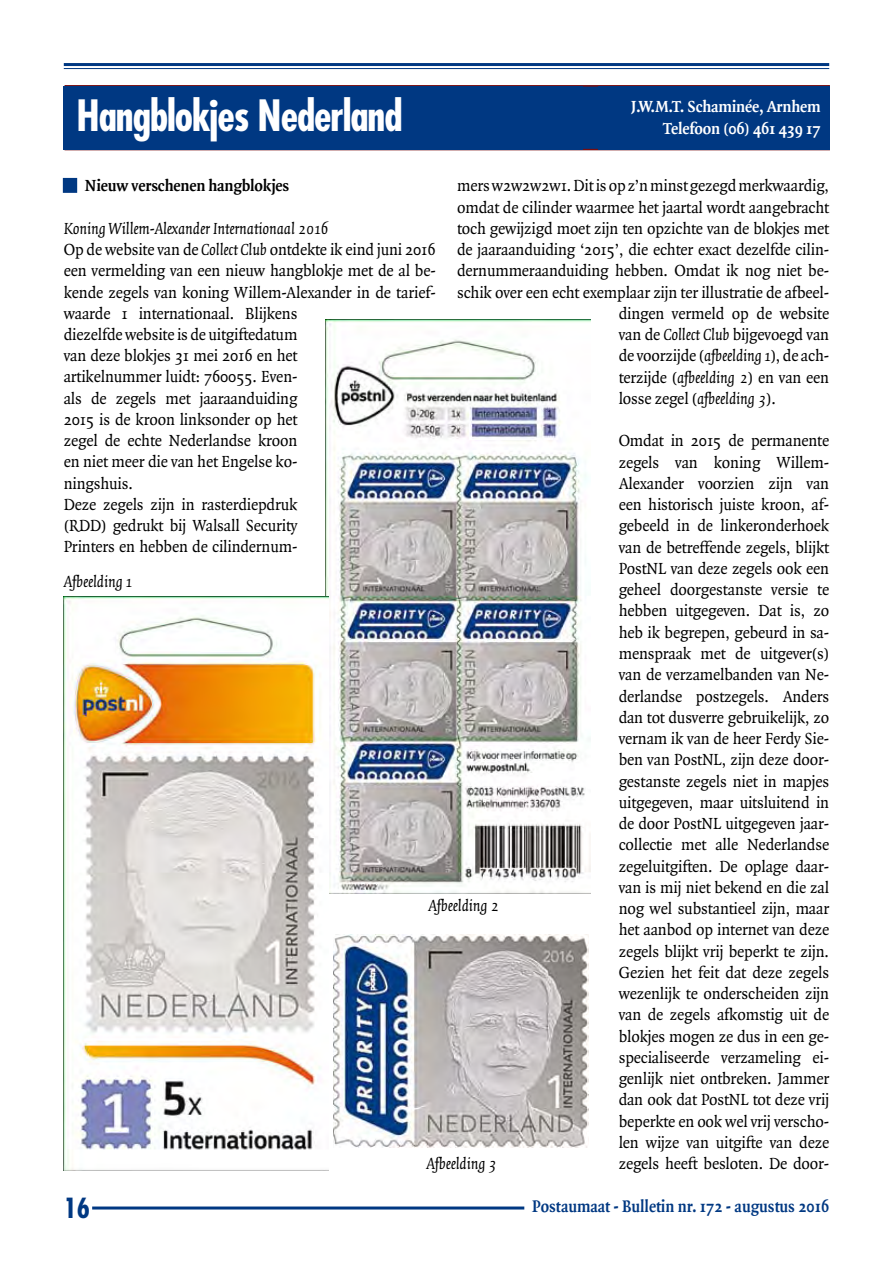
<style>
.page{position:relative;width:893px;height:1263px;background:#fff}
.page>*{position:absolute;margin:0;border:0;box-sizing:border-box;transform-origin:0 0}
.t1{font:700 condensed 42px "Futura";letter-spacing:-.025em;color:#fff}
.t2{font:700 condensed 27px "Futura";color:#003882}
.t3{font:700 18px "Quadraat";color:#003882;scale:.9 1}
.t4{font:17.25px/21.3px "Quadraat";letter-spacing:-.01em;color:#000;text-align:justify;scale:.95 1}
.t5{font:700 17.25px/21.3px "Quadraat";letter-spacing:-.01em;color:#fff;text-align:right;scale:.95 1}
.t6{font:italic 17.25px "Quadraat";letter-spacing:-.01em;color:#000;scale:.95 1}
.t7{font:700 17.25px "Quadraat";letter-spacing:-.01em;color:#000;scale:.95 1}
.s1{color:#003882}
.s2{font-style:italic}
</style>
<div class="page">
<hr style="left:92px;top:1206px;width:432px;height:3px;background:#003882">
<hr style="left:64px;top:63px;width:765px;height:3px;background:#003882">
<hr style="left:64px;top:68px;width:765px;height:1px;background:#003882">
<img style="left:325px;top:319px;width:265px;height:574px">
<div style="left:64px;top:86px;width:519px;height:64px;background:#003882"></div>
<div style="left:598px;top:86px;width:231px;height:64px;background:#003882"></div>
<img style="left:64px;top:596px;width:264px;height:574px">
<img style="left:334px;top:934px;width:255px;height:213px">
<div style="left:63px;top:178px;width:14px;height:15px;border:3px solid #003882"></div>
<h1 class="t1" style="left:77px;top:89px;width:327px">Hangblokjes Nederland</h1>
<p class="t5" style="left:631px;top:97px;width:201px">J.W.M.T. Schaminée, Arnhem<br>Telefoon (06) 461 439 17</p>
<p class="t7" style="left:64px;top:177px;width:239px"><span class="s1">■</span> Nieuw verschenen hangblokjes</p>
<p class="t4" style="left:64px;top:218px;width:393px;text-align:left"><span class="s2">Koning Willem-Alexander Internationaal 2016<br></span>Op de website van de <span class="s2">Collect Club</span> ontdekte ik eind juni 2016 een vermelding van een nieuw hangblokje met de al be&shy;kende zegels van koning Willem-Alexander in de tarief-</p>
<p class="t4" style="left:619px;top:303px;width:223px">dingen vermeld op de website van de <span class="s2">Collect Club</span> bijgevoegd van de voorzijde (<span class="s2">afbeelding 1</span>), de ach&shy;terzijde (<span class="s2">afbeelding 2</span>) en van een losse zegel (<span class="s2">afbeelding 3</span>).</p>
<p class="t4" style="left:619px;top:431px;width:223px">Omdat in 2015 de permanente zegels van koning Willem-Alexander voorzien zijn van een historisch juiste kroon, af&shy;gebeeld in de linkeronderhoek van de betreffende zegels, blijkt PostNL van deze zegels ook een geheel doorgestanste versie te hebben uitgegeven. Dat is, zo heb ik begrepen, gebeurd in sa&shy;menspraak met de uitgever(s) van de verzamelbanden van Ne&shy;derlandse postzegels. Anders dan tot dusverre gebruikelijk, zo vernam ik van de heer Ferdy Sie&shy;ben van PostNL, zijn deze door&shy;gestanste zegels niet in mapjes uitgegeven, maar uitsluitend in de door PostNL uitgegeven jaar&shy;collectie met alle Nederlandse zegeluitgiften. De oplage daar&shy;van is mij niet bekend en die zal nog wel substantieel zijn, maar het aanbod op internet van deze zegels blijkt vrij beperkt te zijn.<br>Gezien het feit dat deze zegels wezenlijk te onderscheiden zijn van de zegels afkomstig uit de blokjes mogen ze dus in een ge&shy;specialiseerde verzameling ei&shy;genlijk niet ontbreken. Jammer dan ook dat PostNL tot deze vrij beperkte en ook wel vrij verscho&shy;len wijze van uitgifte van deze zegels heeft besloten. De door-</p>
<p class="t4" style="left:457px;top:176px;width:393px">mers w2w2w2w1. Dit is op z’n minst gezegd merkwaardig, omdat de cilinder waarmee het jaartal wordt aangebracht toch gewijzigd moet zijn ten opzichte van de blokjes met de jaaraanduiding ‘2015’, die echter exact dezelfde cilin&shy;dernummeraanduiding hebben. Omdat ik nog niet be&shy;schik over een echt exemplaar zijn ter illustratie de afbeel-</p>
<p class="t4" style="left:64px;top:303px;width:248px;text-align:left">waarde 1 internationaal. Blijkens diezelfde website is de uitgiftedatum van deze blokjes 31 mei 2016 en het artikelnummer luidt: 760055. Even&shy;als de zegels met jaaraanduiding<br>2015 is de kroon linksonder op het zegel de echte Nederlandse kroon en niet meer die van het Engelse ko&shy;ningshuis.<br>Deze zegels zijn in rasterdiepdruk (RDD) gedrukt bij Walsall Security<br>Printers en hebben de cilindernum-</p>
<p class="t6" style="left:64px;top:573px;width:74px">Afbeelding 1</p>
<p class="t6" style="left:428px;top:896px;width:76px">Afbeelding 2</p>
<p class="t6" style="left:426px;top:1154px;width:76px">Afbeelding 3</p>
<h2 class="t2" style="left:64px;top:1190px;width:28px">1 6</h2>
<p class="t3" style="left:532px;top:1197px;width:331px">Postaumaat - Bulletin nr. 172 - augustus 2016</p>
</div>
